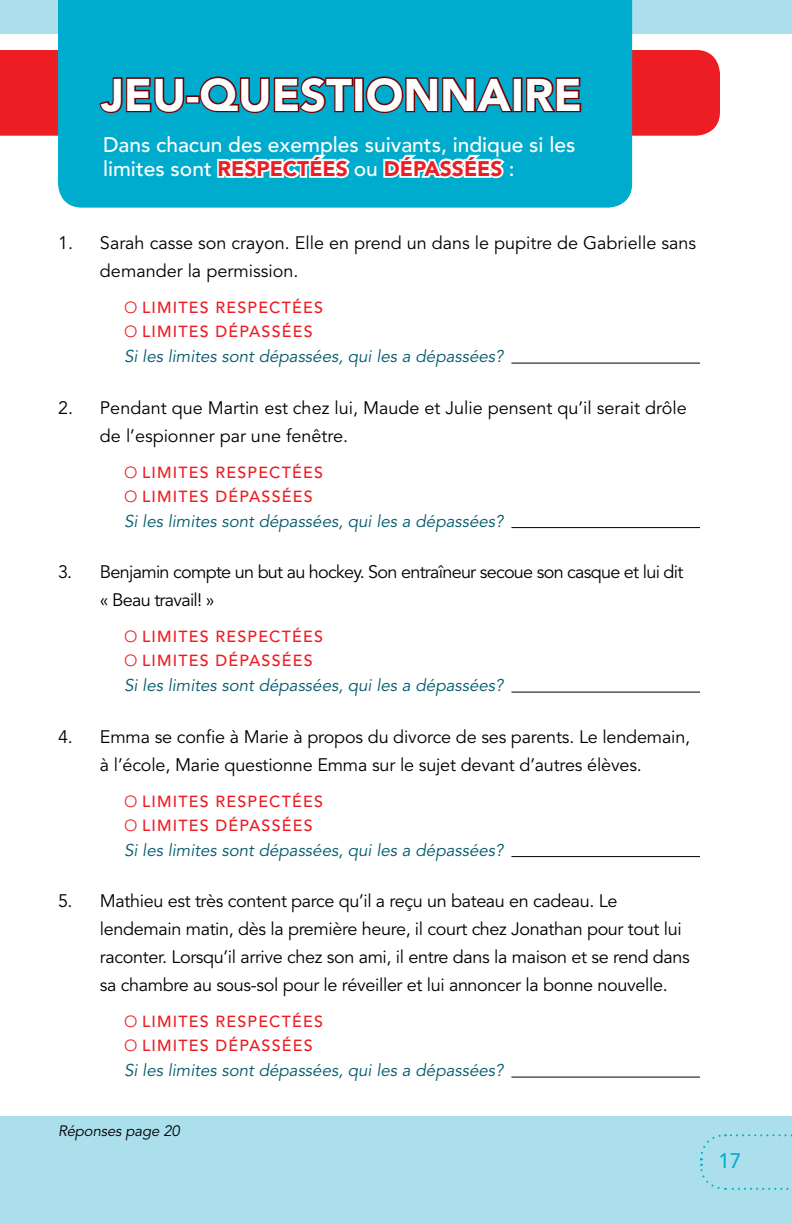
<style>
.page{position:relative;width:792px;height:1224px;background:#abdfeb}
.page>*{position:absolute;margin:0;border:0;box-sizing:border-box;transform-origin:0 0}
.t1{font:900 45.4px "Avenir";color:#fff}
.t2{font:500 21px/24px "Avenir";color:#fff}
.t3{font:21px "Avenir";color:#00accd}
.t4{font:18px/28px "Avenir";letter-spacing:-.02em;color:#000;text-align:center}
.t5{font:18px/28px "Avenir";color:#000}
.t6{font:18px/28px "Avenir";letter-spacing:-.04em;color:#000}
.t7{font:italic 17px "Avenir";color:#005a6c}
.t8{font:500 16px "Avenir";letter-spacing:.075em;color:#ed1d24}
.t9{font:italic 15px "Avenir";letter-spacing:-.01em;color:#000}
.s1{font-weight:900;color:#ed1d24}
.s2{font-weight:300}
</style>
<div class="page">
<svg style="left:700px;top:1134px;width:92px;height:56px"></svg>
<div style="left:0;top:34px;width:792px;height:1082px;background:#fff"></div>
<div style="left:0;top:50px;width:720px;height:86px;background:#ed1d24"></div>
<div style="left:58px;top:0;width:574px;height:208px;background:#00accd"></div>
<svg style="left:98px;top:76px;width:88px;height:38px;background:#286e83"></svg>
<div style="left:186px;top:95px;width:14px;height:9px;border:3px solid #700000"></div>
<svg style="left:198px;top:75px;width:157px;height:39px;background:#286d82"></svg>
<div style="left:354px;top:77px;width:10px;height:35px;border:3px solid #700000"></div>
<svg style="left:364px;top:75px;width:151px;height:40px;background:#257187"></svg>
<div style="left:513px;top:77px;width:9px;height:35px;border:3px solid #700000"></div>
<svg style="left:525px;top:76px;width:58px;height:38px;background:#306174"></svg>
<svg style="left:215px;top:153px;width:138px;height:27px;background:#a1e0ec"></svg>
<svg style="left:381px;top:153px;width:126px;height:28px;background:#9fdfec"></svg>
<hr style="left:511px;top:363px;width:189px;height:1px;background:#000">
<hr style="left:511px;top:527px;width:189px;height:1px;background:#000">
<hr style="left:511px;top:692px;width:189px;height:1px;background:#000">
<hr style="left:511px;top:856px;width:189px;height:1px;background:#000">
<hr style="left:511px;top:1077px;width:189px;height:1px;background:#000">
<h1 class="t1" style="left:101px;top:68px;width:482px">JEU-QUESTIONNAIRE</h1>
<p class="t2" style="left:103px;top:133px;width:474px">Dans chacun des exemples suivants, indique si les limites sont <span class="s1">RESPECTÉES</span> ou <span class="s1">DÉPASSÉES</span> :</p>
<p class="t5" style="left:100px;top:229px;width:598px;text-indent:-42px">1. Sarah casse son crayon. Elle en prend un dans le pupitre de Gabrielle sans demander la permission.</p>
<p class="t8" style="left:124px;top:298px;width:29px"><span class="s2">O</span> LIMITESRESPECT</p>
<p class="t8" style="left:292px;top:298px;width:21px">ÉES</p>
<p class="t8" style="left:124px;top:322px;width:28px"><span class="s2">O</span> LIMITES</p>
<p class="t8" style="left:216px;top:322px;width:35px">DÉPASS</p>
<p class="t8" style="left:282px;top:322px;width:21px">ÉES</p>
<p class="t7" style="left:124px;top:346px;width:381px">Si les limites sont dépassées, qui les a dépassées?</p>
<p class="t5" style="left:100px;top:394px;width:588px;text-indent:-42px">2. Pendant que Martin est chez lui, Maude et Julie pensent qu’il serait drôle de l’espionner par une fenêtre.</p>
<p class="t8" style="left:124px;top:463px;width:29px"><span class="s2">O</span> LIMITESRESPECT</p>
<p class="t8" style="left:292px;top:463px;width:21px">ÉES</p>
<p class="t8" style="left:124px;top:487px;width:28px"><span class="s2">O</span> LIMITES</p>
<p class="t8" style="left:216px;top:487px;width:35px">DÉPASS</p>
<p class="t8" style="left:282px;top:487px;width:21px">ÉES</p>
<p class="t7" style="left:124px;top:511px;width:381px">Si les limites sont dépassées, qui les a dépassées?</p>
<p class="t6" style="left:100px;top:558px;width:585px;text-indent:-42px">3. Benjamin compte un but au hockey. Son entraîneur secoue son casque et lui dit « Beau travail! »</p>
<p class="t8" style="left:124px;top:627px;width:29px"><span class="s2">O</span> LIMITESRESPECT</p>
<p class="t8" style="left:292px;top:627px;width:21px">ÉES</p>
<p class="t8" style="left:124px;top:651px;width:28px"><span class="s2">O</span> LIMITES</p>
<p class="t8" style="left:216px;top:651px;width:35px">DÉPASS</p>
<p class="t8" style="left:282px;top:651px;width:21px">ÉES</p>
<p class="t7" style="left:124px;top:675px;width:381px">Si les limites sont dépassées, qui les a dépassées?</p>
<p class="t4" style="left:58px;top:723px;width:634px">4. Emma se confie à Marie à propos du divorce de ses parents. Le lendemain, à l’école, Marie questionne Emma sur le sujet devant d’autres élèves.</p>
<p class="t8" style="left:124px;top:792px;width:29px"><span class="s2">O</span> LIMITESRESPECT</p>
<p class="t8" style="left:292px;top:792px;width:21px">ÉES</p>
<p class="t8" style="left:124px;top:816px;width:28px"><span class="s2">O</span> LIMITES</p>
<p class="t8" style="left:216px;top:816px;width:35px">DÉPASS</p>
<p class="t8" style="left:282px;top:816px;width:21px">ÉES</p>
<p class="t7" style="left:124px;top:840px;width:381px">Si les limites sont dépassées, qui les a dépassées?</p>
<p class="t4" style="left:100px;top:887px;width:591px;text-align:left;text-indent:-42px">5. Mathieu est très content parce qu’il a reçu un bateau en cadeau. Le lendemain matin, dès la première heure, il court chez Jonathan pour tout lui raconter. Lorsqu’il arrive chez son ami, il entre dans la maison et se rend dans sa chambre au sous-sol pour le réveiller et lui annoncer la bonne nouvelle.</p>
<p class="t8" style="left:124px;top:1012px;width:29px"><span class="s2">O</span> LIMITESRESPECT</p>
<p class="t8" style="left:292px;top:1012px;width:21px">ÉES</p>
<p class="t8" style="left:124px;top:1036px;width:28px"><span class="s2">O</span> LIMITES</p>
<p class="t8" style="left:216px;top:1036px;width:35px">DÉPASS</p>
<p class="t8" style="left:282px;top:1036px;width:21px">ÉES</p>
<p class="t7" style="left:124px;top:1060px;width:381px">Si les limites sont dépassées, qui les a dépassées?</p>
<p class="t9" style="left:58px;top:1123px;width:123px">Réponses page 20</p>
<p class="t3" style="left:718px;top:1148px;width:25px">17</p>
</div>
